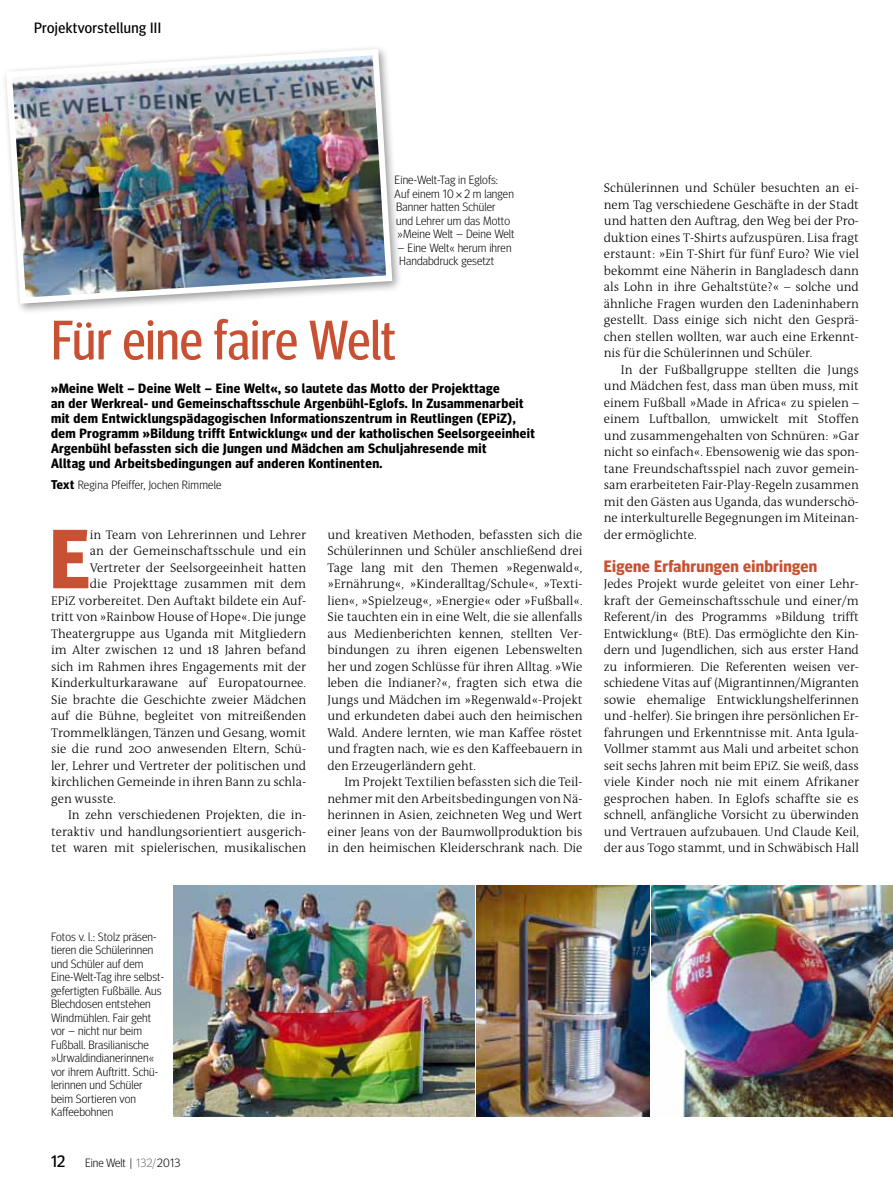
<style>
.page{position:relative;width:893px;height:1191px;background:#fff}
.page>*{position:absolute;margin:0;border:0;box-sizing:border-box;transform-origin:0 0}
.t1{font:700 83.7px "Meta Headline";color:#c75132}
.t2{font:55.5px "Meta Headline Cond";color:#c75132}
.t3{font:700 16.5px "Meta Headline";letter-spacing:.02em;color:#c75132}
.t4{font:15px "Meta Headline";letter-spacing:.03em;color:#000}
.t5{font:700 13.5px/15px "Meta Headline";letter-spacing:.03em;color:#000}
.t6{font:300 12.75px/16.5px "The Antiqua B3";color:#000;text-align:justify}
.t7{font:300 12px/13.5px "Meta Headline";letter-spacing:.01em;color:#000}
.s1{font-family:"Helvetica Neue LT Pro"}
.s2{font-weight:700;font-size:12.75px}
.s3{font-weight:400;font-size:16.5px}
.s4{color:#707172}
</style>
<div class="page">
<img style="left:651px;top:885px;width:242px;height:231px">
<img style="left:173px;top:885px;width:301px;height:231px">
<img style="left:476px;top:885px;width:173px;height:231px">
<div style="left:1px;top:44px;width:402px;height:270px;background:#000;opacity:.4"></div>
<img style="left:3px;top:46px;width:392px;height:261px">
<p class="t4" style="left:34px;top:19px;width:129px">Projektvorstellung III</p>
<p class="t7" style="left:395px;top:173px;width:121px">Eine-Welt-Tag in Eglofs:<br>Auf einem 10<span class="s1">×</span>2 m langen<br>Banner hatten Schüler<br>und Lehrer um das Motto »Meine Welt – Deine Welt</p>
<p class="t7" style="left:398px;top:240px;width:115px">– Eine Welt« herum ihren<br>Handabdruck gesetzt</p>
<h2 class="t2" style="left:51px;top:307px;width:346px">Für eine faire Welt</h2>
<p class="t5" style="left:51px;top:381px;width:485px">»Meine Welt – Deine Welt – Eine Welt«, so lautete das Motto der Projekttage<br>an der Werkreal- und Gemeinschaftsschule Argenbühl-Eglofs. In Zusammenarbeit mit dem Entwicklungspädagogischen Informationszentrum in Reutlingen (EPiZ), dem Programm »Bildung trifft Entwicklung« und der katholischen Seelsorgeeinheit Argenbühl befassten sich die Jungen und Mädchen am Schuljahresende mit<br>Alltag und Arbeitsbedingungen auf anderen Kontinenten.</p>
<p class="t7" style="left:51px;top:478px;width:172px"><span class="s2">Text</span> Regina Pfeiffer, Jochen Rimmele</p>
<h1 class="t1" style="left:50px;top:509px;width:42px">E</h1>
<p class="t6" style="left:90px;top:527px;width:218px">in Team von Lehrerinnen und Lehrer</p>
<p class="t6" style="left:327px;top:527px;width:257px">und kreativen Methoden, befassten sich die Schülerinnen und Schüler anschließend drei Tage lang mit den Themen »Regenwald«, »Ernährung«, »Kinderalltag/Schule«, »Texti&shy;lien«, »Spielzeug«, »Energie« oder »Fußball«.<br>Sie tauchten ein in eine Welt, die sie allenfalls aus Medienberichten kennen, stellten Ver&shy;bindungen zu ihren eigenen Lebenswelten her und zogen Schlüsse für ihren Alltag. »Wie leben die Indianer?«, fragten sich etwa die Jungs und Mädchen im »Regenwald«-Projekt und erkundeten dabei auch den heimischen Wald. Andere lernten, wie man Kaffee röstet und fragten nach, wie es den Kaffeebauern in den Erzeugerländern geht.</p>
<p class="t6" style="left:327px;top:774px;width:257px;text-indent:17px">Im Projekt Textilien befassten sich die Teil&shy;nehmer mit den Arbeitsbedingungen von Nä&shy;herinnen in Asien, zeichneten Weg und Wert einer Jeans von der Baumwollproduktion bis in den heimischen Kleiderschrank nach. Die</p>
<p class="t6" style="left:90px;top:543px;width:218px">an der Gemeinschaftsschule und ein</p>
<p class="t6" style="left:90px;top:560px;width:218px">Vertreter der Seelsorgeeinheit hatten</p>
<p class="t6" style="left:90px;top:576px;width:218px">die Projekttage zusammen mit dem</p>
<p class="t6" style="left:51px;top:593px;width:257px">EPiZ vorbereitet. Den Auftakt bildete ein Auf-</p>
<p class="t6" style="left:51px;top:609px;width:257px">tritt von »Rainbow House of Hope«. Die junge</p>
<p class="t6" style="left:51px;top:626px;width:257px">Theatergruppe aus Uganda mit Mitgliedern</p>
<p class="t6" style="left:51px;top:642px;width:257px">im Alter zwischen 12 und 18 Jahren befand</p>
<p class="t6" style="left:51px;top:659px;width:257px">sich im Rahmen ihres Engagements mit der</p>
<p class="t6" style="left:51px;top:675px;width:257px">Kinderkulturkarawane auf Europatournee.</p>
<p class="t6" style="left:51px;top:692px;width:257px">Sie brachte die Geschichte zweier Mädchen</p>
<p class="t6" style="left:51px;top:708px;width:257px">auf die Bühne, begleitet von mitreißenden</p>
<p class="t6" style="left:51px;top:725px;width:257px">Trommelklängen, Tänzen und Gesang, womit</p>
<p class="t6" style="left:51px;top:741px;width:257px">sie die rund 200 anwesenden Eltern, Schü-</p>
<p class="t6" style="left:51px;top:758px;width:257px">ler, Lehrer und Vertreter der politischen und</p>
<p class="t6" style="left:51px;top:774px;width:257px">kirchlichen Gemeinde in ihren Bann zu schla-</p>
<p class="t6" style="left:51px;top:791px;width:67px">gen wusste.</p>
<p class="t6" style="left:68px;top:807px;width:240px">In zehn verschiedenen Projekten, die in-</p>
<p class="t6" style="left:51px;top:823px;width:257px">teraktiv und handlungsorientiert ausgerich-</p>
<p class="t6" style="left:51px;top:840px;width:257px">tet waren mit spielerischen, musikalischen</p>
<p class="t6" style="left:604px;top:180px;width:257px">Schülerinnen und Schüler besuchten an ei&shy;nem Tag verschiedene Geschäfte in der Stadt und hatten den Auftrag, den Weg bei der Pro&shy;duktion eines T-Shirts aufzuspüren. Lisa fragt erstaunt: »Ein T-Shirt für fünf Euro? Wie viel bekommt eine Näherin in Bangladesch dann als Lohn in ihre Gehaltstüte?« – solche und ähnliche Fragen wurden den Ladeninhabern gestellt. Dass einige sich nicht den Gesprä&shy;chen stellen wollten, war auch eine Erkennt&shy;nis für die Schülerinnen und Schüler.</p>
<p class="t6" style="left:604px;top:361px;width:257px;text-indent:17px">In der Fußballgruppe stellten die Jungs und Mädchen fest, dass man üben muss, mit einem Fußball »Made in Africa« zu spielen – einem Luftballon, umwickelt mit Stoffen und zusammengehalten von Schnüren: »Gar nicht so einfach«. Ebensowenig wie das spon&shy;tane Freundschaftsspiel nach zuvor gemein&shy;sam erarbeiteten Fair-Play-Regeln zusammen mit den Gästen aus Uganda, das wunderschö&shy;ne interkulturelle Begegnungen im Miteinan&shy;der ermöglichte.</p>
<p class="t3" style="left:604px;top:556px;width:215px">Eigene Erfahrungen einbringen</p>
<p class="t6" style="left:604px;top:576px;width:257px">Jedes Projekt wurde geleitet von einer Lehr&shy;kraft der Gemeinschaftsschule und einer/m Referent/in des Programms »Bildung trifft Entwicklung« (BtE). Das ermöglichte den Kin&shy;dern und Jugendlichen, sich aus erster Hand zu informieren. Die Referenten weisen ver&shy;schiedene Vitas auf (Migrantinnen/Migranten sowie ehemalige Entwicklungshelferinnen und -helfer). Sie bringen ihre persönlichen Er&shy;fahrungen und Erkenntnisse mit. Anta Igula-Vollmer stammt aus Mali und arbeitet schon seit sechs Jahren mit beim EPiZ. Sie weiß, dass viele Kinder noch nie mit einem Afrikaner gesprochen haben. In Eglofs schaffte sie es schnell, anfängliche Vorsicht zu überwinden und Vertrauen aufzubauen. Und Claude Keil, der aus Togo stammt, und in Schwäbisch Hall</p>
<p class="t7" style="left:51px;top:929px;width:115px">Fotos v. l.: Stolz präsen&shy;tieren die Schülerinnen und Schüler auf dem<br>Eine-Welt-Tag ihre selbst&shy;gefertigten Fußbälle. Aus<br>Blechdosen entstehen<br>Windmühlen. Fair geht vor – nicht nur beim<br>Fußball. Brasilianische »Urwaldindianerinnen« vor ihrem Auftritt. Schü&shy;lerinnen und Schüler beim Sortieren von<br>Kaffeebohnen</p>
<p class="t7" style="left:51px;top:1155px;width:131px"><span class="s3">12</span> Eine Welt | <span class="s4">132/</span>2013</p>
</div>
